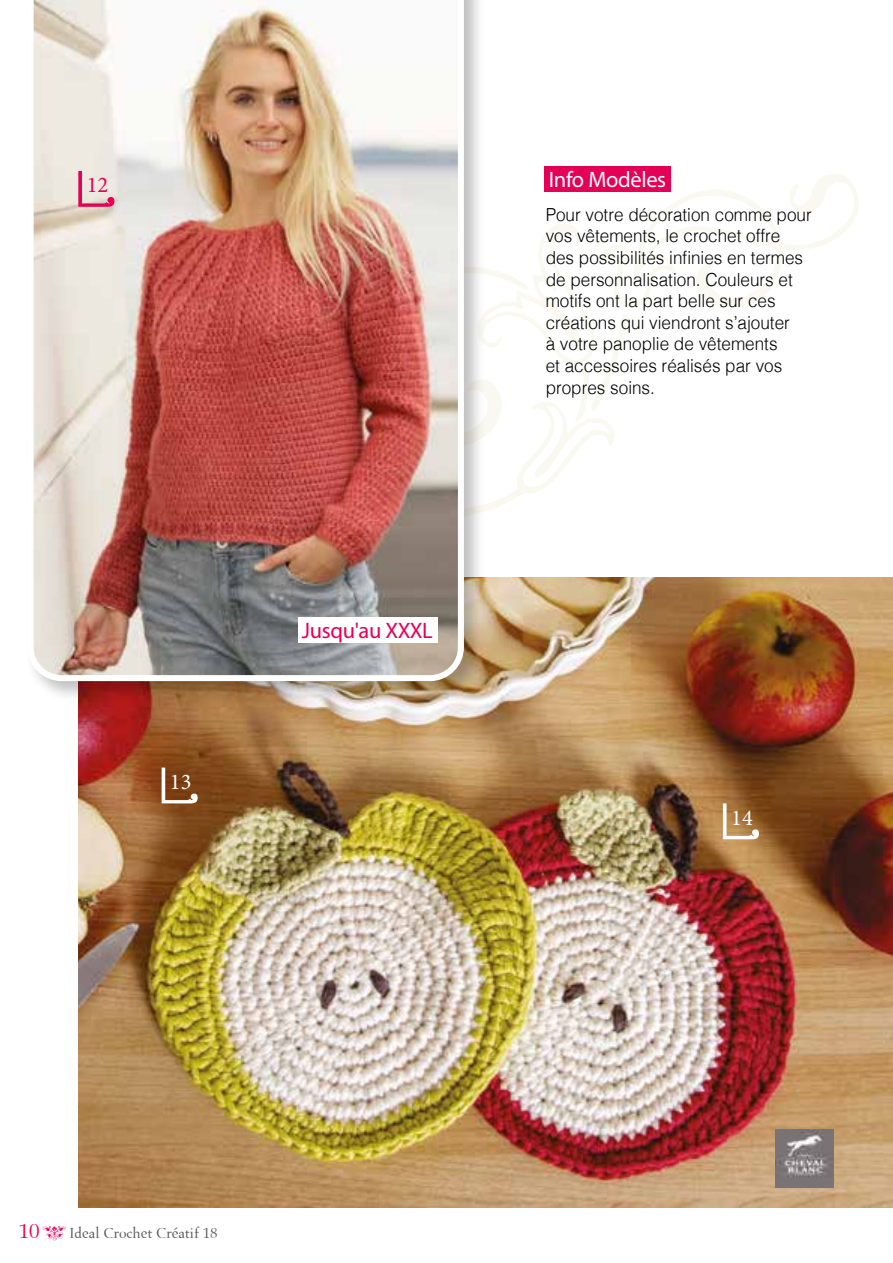
<style>
.page{position:relative;width:893px;height:1263px;background:#fff}
.page>*{position:absolute;margin:0;border:0;box-sizing:border-box;transform-origin:0 0}
.t1{font:22.5px "Myriad Pro";letter-spacing:-.015em;color:#e50057}
.t2{font:22.5px "Myriad Pro";letter-spacing:-.015em;color:#fff}
.t3{font:22.5px "Minion Pro";color:#fff}
.t4{font:22.5px "Minion Pro";color:#e50057}
.t5{font:300 18px/21.6px "Helvetica";color:#000;scale:.95 1}
.t6{font:15px "Aldus Roman";color:#575656}
.s1{font-size:21px;color:#e50057}
.s2{font-family:"Neoclassic Fleurons Free";font-size:25.5px;color:#e50057}
</style>
<div class="page">
<img style="left:78px;top:578px;width:815px;height:630px">
<div style="left:25px;top:0;width:461px;height:703px;background:#000;opacity:.25"></div>
<img style="left:28px;top:0;width:436px;height:681px">
<hr style="left:892px;top:1045px;width:1px;height:146px;background:#fff">
<svg style="left:78px;top:171px;width:37px;height:36px"></svg>
<svg style="left:162px;top:767px;width:37px;height:36px"></svg>
<svg style="left:723px;top:803px;width:37px;height:36px"></svg>
<div style="left:298px;top:617px;width:139px;height:25px;background:#fff"></div>
<img style="left:775px;top:1129px;width:58px;height:58px">
<svg style="left:286px;top:67px;width:385px;height:501px"></svg>
<p class="t4" style="left:87px;top:170px;width:23px">12</p>
<p class="t2" style="left:549px;top:166px;width:119px">Info Modèles</p>
<p class="t3" style="left:170px;top:767px;width:23px">13</p>
<p class="t1" style="left:302px;top:616px;width:132px">Jusqu'au XXXL</p>
<p class="t5" style="left:546px;top:202px;width:282px">Pour votre décoration comme pour vos vêtements, le crochet offre des possibilités infinies en termes de personnalisation. Couleurs et motifs ont la part belle sur ces créations qui viendront s’ajouter</p>
<p class="t5" style="left:546px;top:332px;width:251px">à votre panoplie de vêtements et accessoires réalisés par vos propres soins.</p>
<p class="t3" style="left:731px;top:802px;width:23px">14</p>
<p class="t6" style="left:19px;top:1224px;width:201px"><span class="s1">10</span><span class="s2">b</span> Ideal Crochet Créatif 18</p>
</div>
